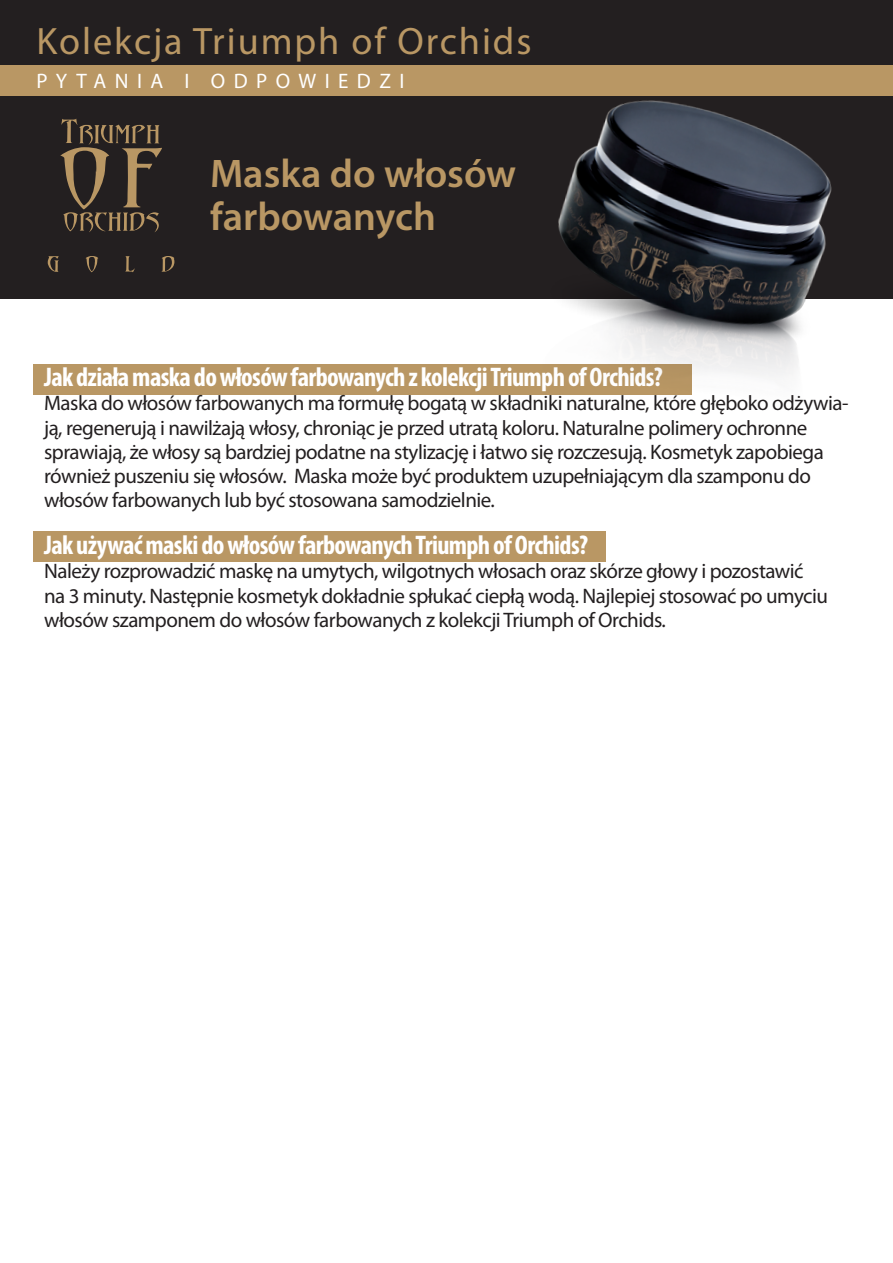
<style>
.page{position:relative;width:893px;height:1263px;background:#fff}
.page>*{position:absolute;margin:0;border:0;box-sizing:border-box;transform-origin:0 0}
.t1{font:600 40.05px/42.8px "Myriad Pro";color:#b99764}
.t2{font:38.25px "Myriad Pro";letter-spacing:.05em;color:#b99764}
.t3{font:700 condensed 27px "Myriad Pro";letter-spacing:-.025em;color:#fff}
.t4{font:21px/24.3px "Myriad Pro";letter-spacing:-.025em;color:#231f20}
.t5{font:21px "Myriad Pro";letter-spacing:.4em;color:#fff}
</style>
<div class="page">
<div style="left:34px;top:364px;width:658px;height:30px;background:#b99764"></div>
<div style="left:34px;top:531px;width:572px;height:30px;background:#b99764"></div>
<div style="left:0;top:0;width:893px;height:298px;background:#231f20"></div>
<div style="left:0;top:65px;width:893px;height:30px;background:#b99764"></div>
<svg style="left:60px;top:119px;width:102px;height:113px"></svg>
<svg style="left:48px;top:256px;width:11px;height:16px"></svg>
<svg style="left:85px;top:256px;width:13px;height:16px"></svg>
<svg style="left:125px;top:256px;width:10px;height:16px"></svg>
<svg style="left:162px;top:256px;width:12px;height:16px"></svg>
<img style="left:467px;top:95px;width:426px;height:300px">
<h2 class="t2" style="left:37px;top:17px;width:496px">Kolekcja Triumph of Orchids</h2>
<p class="t5" style="left:37px;top:68px;width:369px">PYTANIA I ODPOWIEDZI</p>
<h1 class="t1" style="left:210px;top:152px;width:308px">Maska do włosów farbowanych</h1>
<p class="t3" style="left:44px;top:360px;width:620px">Jak działa maska do włosów farbowanych z kolekcji Triumph of Orchids?</p>
<p class="t4" style="left:44px;top:391px;width:806px">Maska do włosów farbowanych ma formułę bogatą w składniki naturalne, które głęboko odżywia&shy;ją, regenerują i nawilżają włosy, chroniąc je przed utratą koloru. Naturalne polimery ochronne sprawiają, że włosy są bardziej podatne na stylizację i łatwo się rozczesują. Kosmetyk zapobiega również puszeniu się włosów. Maska może być produktem uzupełniającym dla szamponu do włosów farbowanych lub być stosowana samodzielnie.</p>
<p class="t3" style="left:44px;top:528px;width:545px">Jak używać maski do włosów farbowanych Triumph of Orchids?</p>
<p class="t4" style="left:44px;top:559px;width:785px">Należy rozprowadzić maskę na umytych, wilgotnych włosach oraz skórze głowy i pozostawić na 3 minuty. Następnie kosmetyk dokładnie spłukać ciepłą wodą. Najlepiej stosować po umyciu włosów szamponem do włosów farbowanych z kolekcji Triumph of Orchids.</p>
</div>
